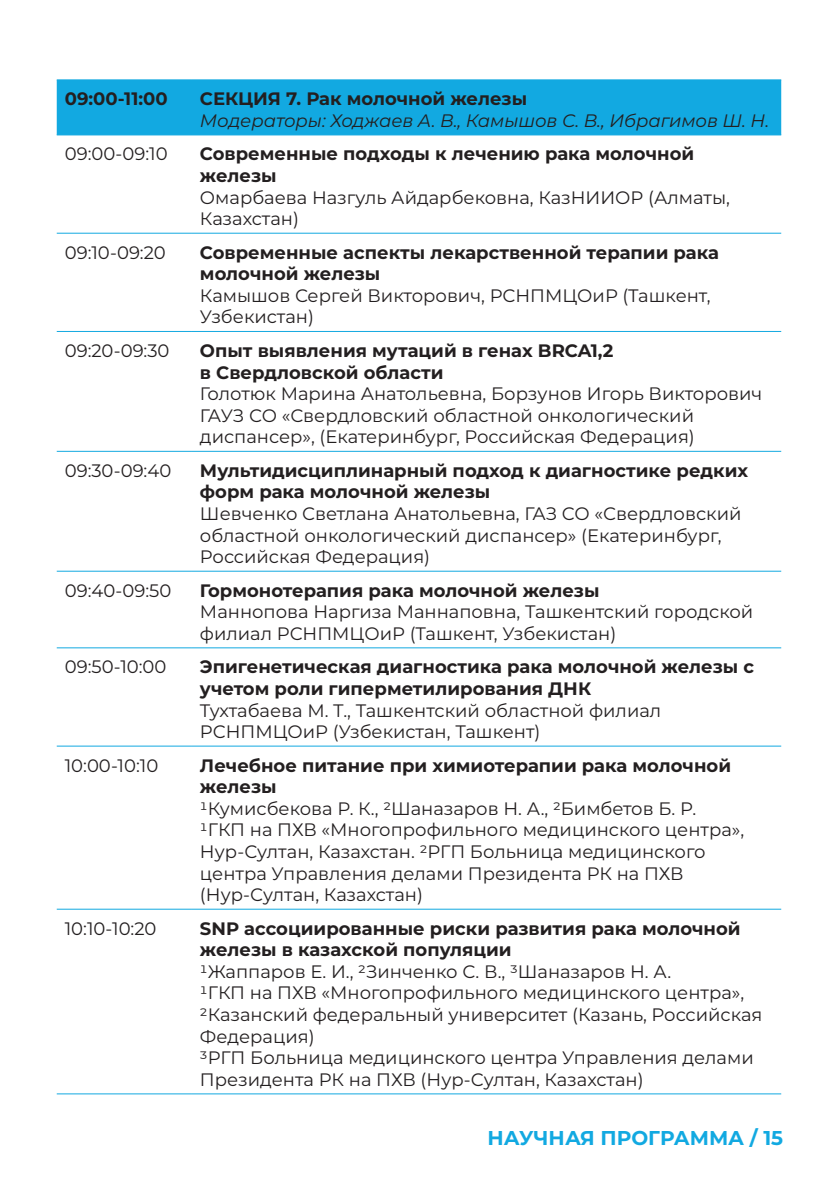
<style>
.page{position:relative;width:840px;height:1191px;background:#fff}
.page>*{position:absolute;margin:0;border:0;box-sizing:border-box;transform-origin:0 0}
.t1{font:700 20px "Montserrat";color:#12a9e1}
.Стиль_абзаца_1{font:18px/21.6px "Montserrat";color:#231f20}
.Стиль_абзаца_2{font:700 18px/21.6px "Montserrat";color:#231f20}
.Стиль_абзаца_2-2{font:18px/21.6px "Montserrat";color:#231f20}
.t2{font:italic 18px "Montserrat";letter-spacing:-.005em;color:#231f20}
</style>
<div class="page">
<div style="left:57px;top:80px;width:723px;height:54px;background:#12a9e1"></div>
<hr style="left:57px;top:79px;width:135px;height:1px;background:#12a9e1">
<hr style="left:192px;top:79px;width:588px;height:1px;background:#12a9e1">
<hr style="left:57px;top:134px;width:135px;height:1px;background:#12a9e1">
<hr style="left:192px;top:134px;width:588px;height:1px;background:#12a9e1">
<hr style="left:57px;top:233px;width:135px;height:1px;background:#12a9e1">
<hr style="left:192px;top:233px;width:588px;height:1px;background:#12a9e1">
<hr style="left:57px;top:331px;width:135px;height:1px;background:#12a9e1">
<hr style="left:192px;top:331px;width:588px;height:1px;background:#12a9e1">
<hr style="left:57px;top:451px;width:135px;height:1px;background:#12a9e1">
<hr style="left:192px;top:451px;width:588px;height:1px;background:#12a9e1">
<hr style="left:57px;top:570px;width:135px;height:1px;background:#12a9e1">
<hr style="left:192px;top:570px;width:588px;height:1px;background:#12a9e1">
<hr style="left:57px;top:647px;width:135px;height:1px;background:#12a9e1">
<hr style="left:192px;top:647px;width:588px;height:1px;background:#12a9e1">
<hr style="left:57px;top:908px;width:135px;height:1px;background:#12a9e1">
<hr style="left:192px;top:908px;width:588px;height:1px;background:#12a9e1">
<hr style="left:57px;top:1093px;width:135px;height:1px;background:#12a9e1">
<hr style="left:192px;top:1093px;width:588px;height:1px;background:#12a9e1">
<hr style="left:57px;top:745px;width:135px;height:1px;background:#12a9e1">
<hr style="left:192px;top:745px;width:588px;height:1px;background:#12a9e1">
<p class="Стиль_абзаца_2" style="left:65px;top:87px;width:104px">09:00-11:00</p>
<p class="Стиль_абзаца_2" style="left:200px;top:87px;width:328px">СЕКЦИЯ 7. Рак молочной железы</p>
<p class="t2" style="left:200px;top:108px;width:570px">Модераторы: Ходжаев А. В., Камышов С. В., Ибрагимов Ш. Н.</p>
<p class="Стиль_абзаца_1" style="left:65px;top:142px;width:104px">09:00-09:10</p>
<p class="Стиль_абзаца_2" style="left:200px;top:142px;width:495px">Современные подходы к лечению рака молочной железы</p>
<p class="Стиль_абзаца_2-2" style="left:200px;top:186px;width:531px">Омарбаева Назгуль Айдарбековна, КазНИИОР (Алматы,<br>Казахстан)</p>
<p class="Стиль_абзаца_1" style="left:65px;top:241px;width:103px">09:10-09:20</p>
<p class="Стиль_абзаца_2" style="left:200px;top:240px;width:520px">Современные аспекты лекарственной терапии рака молочной железы</p>
<p class="Стиль_абзаца_1" style="left:200px;top:284px;width:511px">Камышов Сергей Викторович, РСНПМЦОиР (Ташкент,<br>Узбекистан)</p>
<p class="Стиль_абзаца_1" style="left:65px;top:339px;width:106px">09:20-09:30</p>
<p class="Стиль_абзаца_2" style="left:200px;top:339px;width:415px">Опыт выявления мутаций в генах BRCA1,2 в Свердловской области</p>
<p class="Стиль_абзаца_1" style="left:200px;top:382px;width:563px">Голотюк Марина Анатольевна, Борзунов Игорь Викторович<br>ГАУЗ СО «Свердловский областной онкологический диспансер», (Екатеринбург, Российская Федерация)</p>
<p class="Стиль_абзаца_1" style="left:65px;top:459px;width:108px">09:30-09:40</p>
<p class="Стиль_абзаца_2" style="left:200px;top:458px;width:549px">Мультидисциплинарный подход к диагностике редких форм рака молочной железы</p>
<p class="Стиль_абзаца_1" style="left:200px;top:502px;width:542px">Шевченко Светлана Анатольевна, ГАЗ СО «Свердловский областной онкологический диспансер» (Екатеринбург,<br>Российская Федерация)</p>
<p class="Стиль_абзаца_1" style="left:65px;top:579px;width:108px">09:40-09:50</p>
<p class="Стиль_абзаца_2" style="left:200px;top:578px;width:401px">Гормонотерапия рака молочной железы</p>
<p class="Стиль_абзаца_1" style="left:200px;top:600px;width:554px">Маннопова Наргиза Маннаповна, Ташкентский городской филиал РСНПМЦОиР (Ташкент, Узбекистан)</p>
<p class="Стиль_абзаца_1" style="left:65px;top:655px;width:103px">09:50-10:00</p>
<p class="Стиль_абзаца_2" style="left:200px;top:655px;width:555px">Эпигенетическая диагностика рака молочной железы с учетом роли гиперметилирования ДНК</p>
<p class="Стиль_абзаца_1" style="left:200px;top:698px;width:462px">Тухтабаева М. Т., Ташкентский областной филиал<br>РСНПМЦОиР (Узбекистан, Ташкент)</p>
<p class="Стиль_абзаца_1" style="left:65px;top:753px;width:95px">10:00-10:10</p>
<p class="Стиль_абзаца_2" style="left:200px;top:753px;width:532px">Лечебное питание при химиотерапии рака молочной железы</p>
<p class="Стиль_абзаца_1" style="left:200px;top:797px;width:545px">1Кумисбекова Р. К., 2Шаназаров Н. А., 2Бимбетов Б. Р.<br>1ГКП на ПХВ «Многопрофильного медицинского центра», Нур-Султан, Казахстан. 2РГП Больница медицинского центра Управления делами Президента РК на ПХВ (Нур-Султан, Казахстан)</p>
<p class="Стиль_абзаца_1" style="left:65px;top:916px;width:93px">10:10-10:20</p>
<p class="Стиль_абзаца_2" style="left:200px;top:916px;width:542px">SNP ассоциированные риски развития рака молочной железы в казахской популяции</p>
<p class="Стиль_абзаца_1" style="left:200px;top:960px;width:563px">1Жаппаров Е. И., 2Зинченко С. В., 3Шаназаров Н. А.<br>1ГКП на ПХВ «Многопрофильного медицинского центра», 2Казанский федеральный университет (Казань, Российская Федерация)<br>3РГП Больница медицинского центра Управления делами Президента РК на ПХВ (Нур-Султан, Казахстан)</p>
<p class="t1" style="left:487px;top:1123px;width:297px">НАУЧНАЯ ПРОГРАММА / 15</p>
</div>
